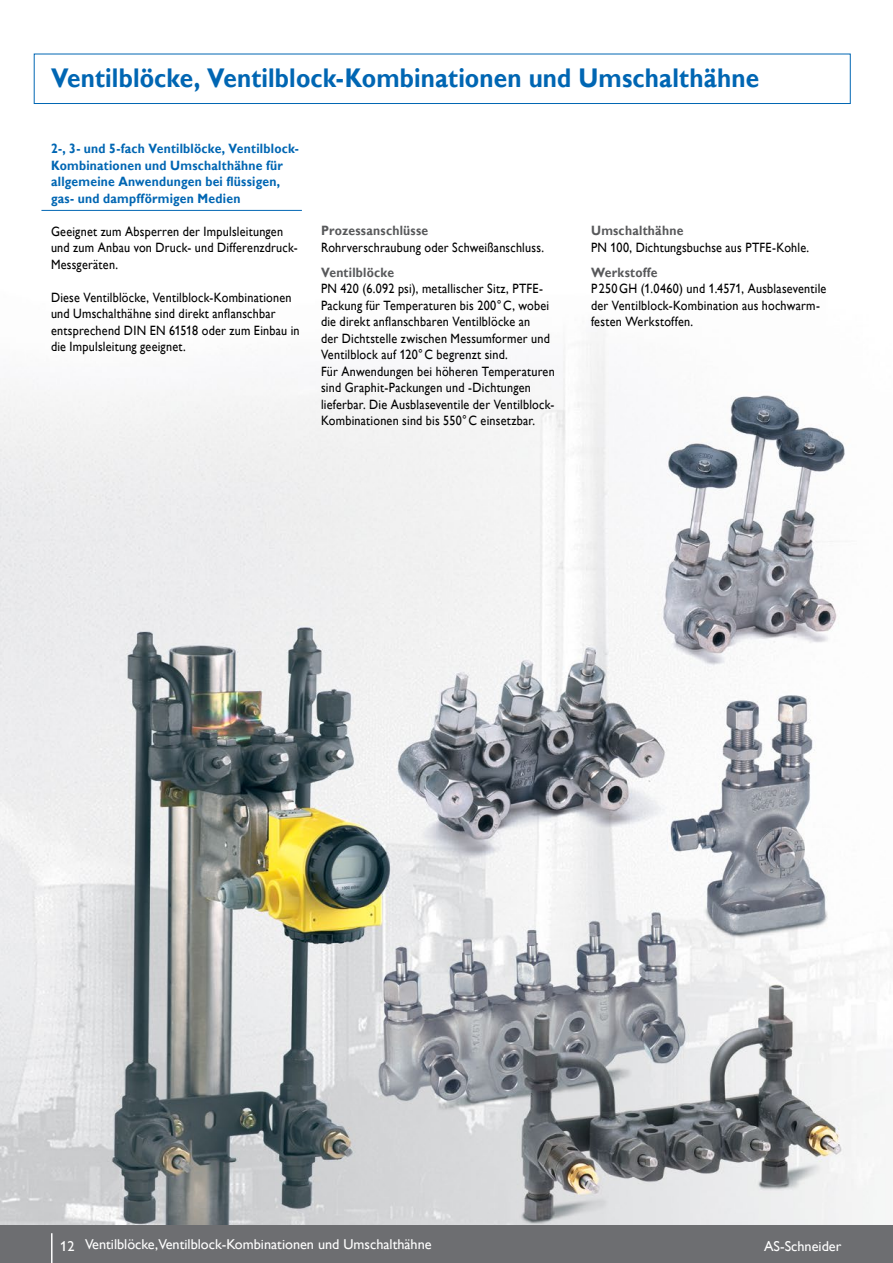
<style>
.page{position:relative;width:893px;height:1263px;background:#fff}
.page>*{position:absolute;margin:0;border:0;box-sizing:border-box;transform-origin:0 0}
.t1{font:700 27px "Gill Alt One";letter-spacing:.005em;color:#0066b3;scale:.9 1}
.t2{font:14.25px "Gill Alt One";color:#fff}
.t3{font:13.5px/16.5px "Gill Alt One";letter-spacing:.02em;color:#000;scale:.9 1}
.t4{font:700 13.5px/16.5px "Gill Alt One";letter-spacing:.02em;color:#0066b3;scale:.9 1}
.t5{font:700 13.5px "Gill Alt One";letter-spacing:.02em;color:#58595b;scale:.9 1}
</style>
<div class="page">
<img style="left:0;top:53px;width:887px;height:1172px">
<hr style="left:41px;top:210px;width:261px;height:1px;background:#0066b3">
<div style="left:34px;top:54px;width:816px;height:50px;border:1px solid #0066b3"></div>
<div style="left:0;top:1225px;width:893px;height:38px;background:#6d6e71"></div>
<hr style="left:51px;top:1233px;width:2px;height:30px;background:#fff">
<h1 class="t1" style="left:51px;top:62px;width:788px">Ventilblöcke, Ventilblock-Kombinationen und Umschalthähne</h1>
<p class="t4" style="left:51px;top:140px;width:277px">2-, 3- und 5-fach Ventilblöcke, Ventilblock-Kombinationen und Umschalthähne für allgemeine Anwendungen bei flüssigen, gas- und dampfförmigen Medien</p>
<p class="t3" style="left:51px;top:223px;width:276px">Geeignet zum Absperren der Impulsleitungen und zum Anbau von Druck- und Differenzdruck-<br>Messgeräten.</p>
<p class="t3" style="left:51px;top:289px;width:278px">Diese Ventilblöcke, Ventilblock-Kombinationen und Umschalthähne sind direkt anflanschbar entsprechend DIN EN 61518 oder zum Einbau in die Impulsleitung geeignet.</p>
<p class="t5" style="left:321px;top:223px;width:121px">Prozessanschlüsse</p>
<p class="t3" style="left:321px;top:239px;width:249px">Rohrverschraubung oder Schweißanschluss.</p>
<p class="t5" style="left:321px;top:264px;width:83px">Ventilblöcke</p>
<p class="t3" style="left:321px;top:280px;width:261px">PN 420 (6.092 psi), metallischer Sitz, PTFE-Packung für Temperaturen bis 200°C, wobei die direkt anflanschbaren Ventilblöcke an<br>der Dichtstelle zwischen Messumformer und Ventilblock auf 120°C begrenzt sind.<br>Für Anwendungen bei höheren Temperaturen sind Graphit-Packungen und -Dichtungen lieferbar. Die Ausblaseventile der Ventilblock-Kombinationen sind bis 550°C einsetzbar.</p>
<p class="t5" style="left:591px;top:223px;width:104px">Umschalthähne</p>
<p class="t3" style="left:591px;top:239px;width:244px">PN 100, Dichtungsbuchse aus PTFE-Kohle.</p>
<p class="t5" style="left:591px;top:264px;width:75px">Werkstoffe</p>
<p class="t3" style="left:591px;top:280px;width:263px">P 250GH (1.0460) und 1.4571, Ausblaseventile der Ventilblock-Kombination aus hochwarm&shy;festen Werkstoffen.</p>
<p class="t2" style="left:60px;top:1236px;width:373px">12 Ventilblöcke,Ventilblock-Kombinationen und Umschalthähne</p>
<p class="t2" style="left:764px;top:1237px;width:79px">AS-Schneider</p>
</div>
